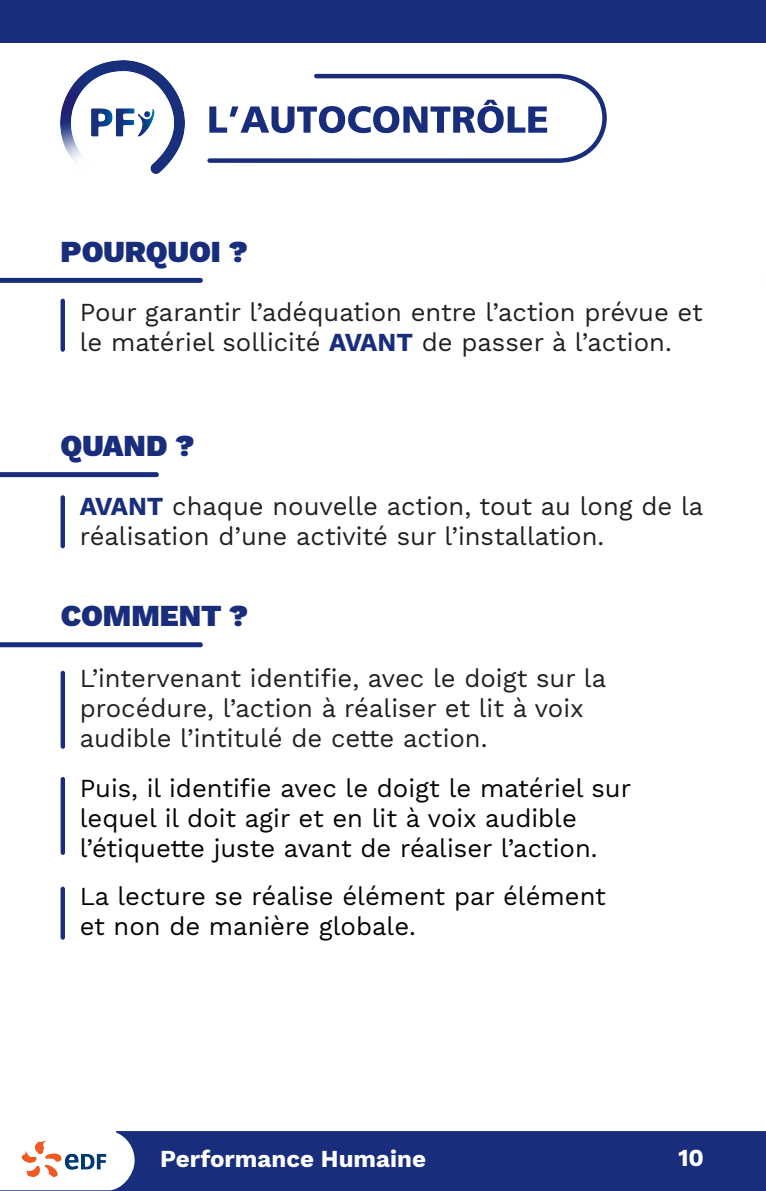
<style>
.page{position:relative;width:766px;height:1191px;background:#fff}
.page>*{position:absolute;margin:0;border:0;box-sizing:border-box;transform-origin:0 0}
.Sous_titres{font:900 30px "Work Sans";color:#182d7c}
.Body_text{font:25.5px/30px "Work Sans";color:#231f20}
.t1{font:25.5px/30px "Work Sans";color:#040503}
.t2{font:700 24px "Work Sans";color:#fff}
.s1{font-weight:700;color:#182d7c}
</style>
<div class="page">
<div style="left:0;top:1131px;width:765px;height:60px;background:#182d7c"></div>
<img style="left:2px;top:1131px;width:124px;height:60px">
<img style="left:60px;top:61px;width:124px;height:112px">
<svg style="left:207px;top:73px;width:400px;height:90px"></svg>
<hr style="left:61px;top:495px;width:4px;height:53px;background:#182d7c;border-radius:2px">
<hr style="left:61px;top:886px;width:4px;height:53px;background:#182d7c;border-radius:2px">
<hr style="left:61px;top:671px;width:4px;height:77px;background:#182d7c;border-radius:2px">
<hr style="left:61px;top:777px;width:4px;height:78px;background:#182d7c;border-radius:2px">
<svg style="left:0;top:278px;width:203px;height:5px"></svg>
<svg style="left:0;top:642px;width:203px;height:5px"></svg>
<svg style="left:0;top:472px;width:159px;height:5px"></svg>
<div style="left:0;top:0;width:765px;height:43px;background:#182d7c"></div>
<hr style="left:61px;top:299px;width:4px;height:53px;background:#182d7c;border-radius:2px">
<p class="Sous_titres" style="left:61px;top:235px;width:189px">POURQUOI ?</p>
<p class="Body_text" style="left:80px;top:298px;width:624px">Pour garantir l’adéquation entre l’action prévue et le matériel sollicité <span class="s1">AVANT</span> de passer à l’action.</p>
<p class="Sous_titres" style="left:61px;top:429px;width:135px">QUAND ?</p>
<p class="Body_text" style="left:80px;top:492px;width:625px"><span class="s1">AVANT</span> chaque nouvelle action, tout au long de la réalisation d’une activité sur l’installation.</p>
<p class="Sous_titres" style="left:61px;top:599px;width:189px">COMMENT ?</p>
<p class="Body_text" style="left:80px;top:664px;width:528px">L’intervenant identifie, avec le doigt sur la procédure, l’action à réaliser et lit à voix audible l’intitulé de cette action.</p>
<p class="t1" style="left:80px;top:774px;width:552px">Puis, il identifie avec le doigt le matériel sur lequel il doit agir et en lit à voix audible l’étiquette juste avant de réaliser l’action.</p>
<p class="t1" style="left:80px;top:882px;width:527px">La lecture se réalise élément par élément et non de manière globale.</p>
<p class="t2" style="left:160px;top:1144px;width:267px">Performance Humaine</p>
<p class="t2" style="left:677px;top:1144px;width:27px">10</p>
</div>
